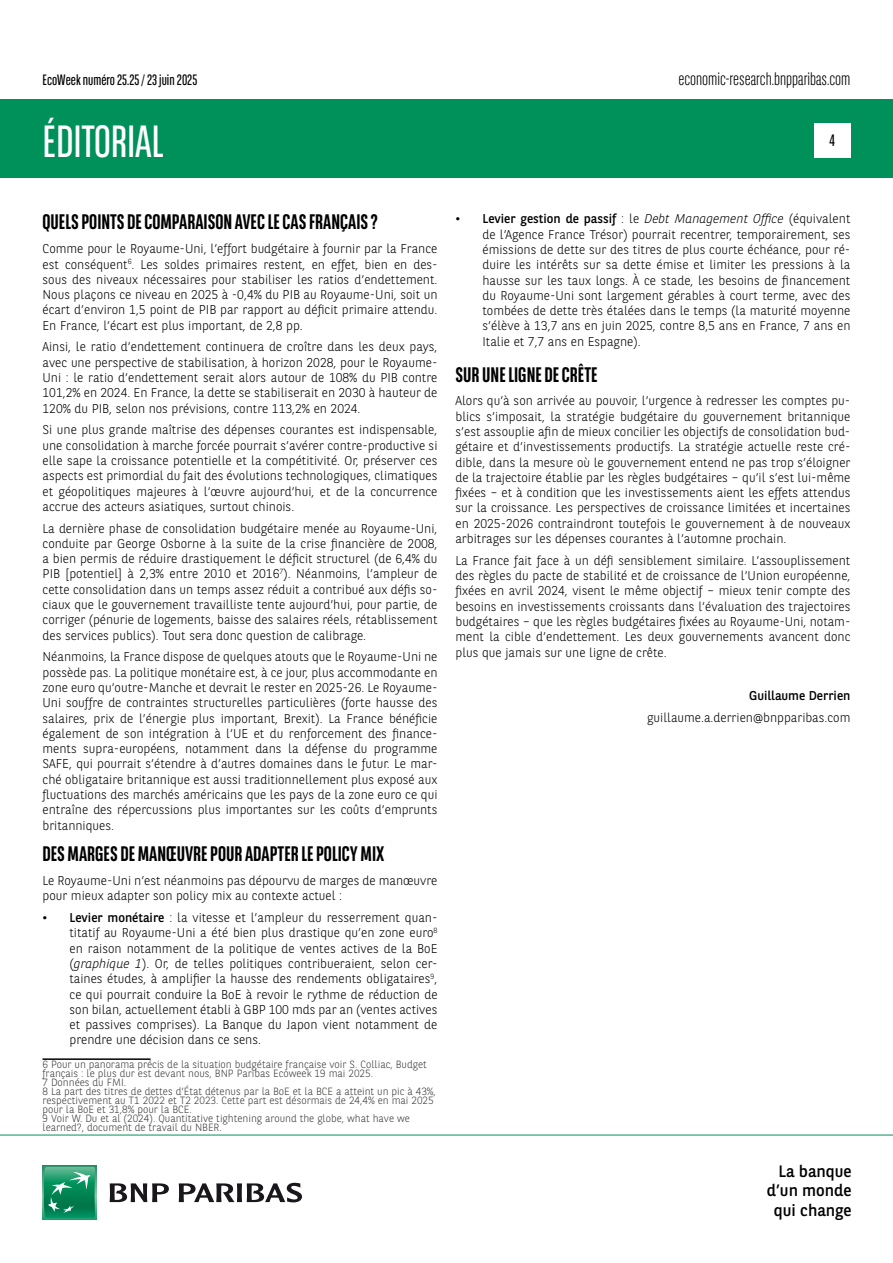
<style>
.page{position:relative;width:893px;height:1263px;background:#fff}
.page>*{position:absolute;margin:0;border:0;box-sizing:border-box;transform-origin:0 0}
.t1{font:45px "BNPP Sans Condensed";color:#fff}
.t2{font:700 21px "BNPP Sans Condensed";color:#000}
.t3{font:300 18px "BNPP Sans Condensed";color:#000}
.t4{font:16.5px/19.8px "BNPP Sans";color:#000;text-align:right}
.t5{font:16.5px "BNPP Sans Condensed";color:#000}
.t6{font:15px "BNPP Sans Condensed";color:#000}
.t7{font:300 12.75px/15.3px "BNPP Sans";color:#000;text-align:justify}
.t8{font:12.75px "BNPP Sans";color:#000}
.t9{font:300 10.5px/9px "BNPP Sans";color:#3c3c3b}
.s1{font-weight:400}
.s2{font-style:italic}
</style>
<div class="page">
<div style="left:1px;top:99px;width:892px;height:78px;background:#00915b"></div>
<svg style="left:43px;top:1166px;width:53px;height:53px"></svg>
<svg style="left:44px;top:1167px;width:51px;height:51px;background:#26996e"></svg>
<svg style="left:110px;top:1183px;width:59px;height:19px"></svg>
<svg style="left:179px;top:1183px;width:123px;height:19px"></svg>
<hr style="left:0;top:1135px;width:893px;height:1px;background:#00915b">
<div style="left:814px;top:123px;width:36px;height:34px;background:#fff"></div>
<hr style="left:43px;top:1058px;width:108px;height:2px;background:#000">
<p class="t6" style="left:43px;top:70px;width:156px">EcoWeek numéro 25.25 / 23 juin 2025</p>
<h3 class="t3" style="left:678px;top:67px;width:174px">economic-research.bnpparibas.com</h3>
<h1 class="t1" style="left:43px;top:113px;width:123px">ÉDITORIAL</h1>
<p class="t5" style="left:829px;top:130px;width:7px">4</p>
<h2 class="t2" style="left:43px;top:210px;width:337px">QUELS POINTS DE COMPARAISON AVEC LE CAS FRANÇAIS ?</h2>
<p class="t7" style="left:43px;top:241px;width:396px">Comme pour le Royaume-Uni, l’effort budgétaire à fournir par la France est conséquent<sup>6</sup>. Les soldes primaires restent, en effet, bien en des&shy;sous des niveaux nécessaires pour stabiliser les ratios d’endettement.<br>Nous plaçons ce niveau en 2025 à -0,4% du PIB au Royaume-Uni, soit un écart d’environ 1,5 point de PIB par rapport au déficit primaire attendu.<br>En France, l’écart est plus important, de 2,8 pp.</p>
<p class="t7" style="left:43px;top:339px;width:396px">Ainsi, le ratio d’endettement continuera de croître dans les deux pays, avec une perspective de stabilisation, à horizon 2028, pour le Royaume-Uni : le ratio d’endettement serait alors autour de 108% du PIB contre 101,2% en 2024. En France, la dette se stabiliserait en 2030 à hauteur de 120% du PIB, selon nos prévisions, contre 113,2% en 2024.</p>
<p class="t7" style="left:43px;top:422px;width:396px">Si une plus grande maîtrise des dépenses courantes est indispensable, une consolidation à marche forcée pourrait s’avérer contre-productive si elle sape la croissance potentielle et la compétitivité. Or, préserver ces aspects est primordial du fait des évolutions technologiques, climatiques et géopolitiques majeures à l’œuvre aujourd’hui, et de la concurrence accrue des acteurs asiatiques, surtout chinois.</p>
<p class="t7" style="left:43px;top:520px;width:397px">La dernière phase de consolidation budgétaire menée au Royaume-Uni, conduite par George Osborne à la suite de la crise financière de 2008, a bien permis de réduire drastiquement le déficit structurel (de 6,4% du PIB [potentiel] à 2,3% entre 2010 et 2016<sup>7</sup>). Néanmoins, l’ampleur de cette consolidation dans un temps assez réduit a contribué aux défis so&shy;ciaux que le gouvernement travailliste tente aujourd’hui, pour partie, de corriger (pénurie de logements, baisse des salaires réels, rétablissement des services publics). Tout sera donc question de calibrage.</p>
<p class="t7" style="left:43px;top:649px;width:397px">Néanmoins, la France dispose de quelques atouts que le Royaume-Uni ne possède pas. La politique monétaire est, à ce jour, plus accommodante en zone euro qu’outre-Manche et devrait le rester en 2025-26. Le Royaume-Uni souffre de contraintes structurelles particulières (forte hausse des salaires, prix de l’énergie plus important, Brexit). La France bénéficie également de son intégration à l’UE et du renforcement des finance&shy;ments supra-européens, notamment dans la défense du programme SAFE, qui pourrait s’étendre à d’autres domaines dans le futur. Le mar&shy;ché obligataire britannique est aussi traditionnellement plus exposé aux fluctuations des marchés américains que les pays de la zone euro ce qui entraîne des répercussions plus importantes sur les coûts d’emprunts britanniques.</p>
<h2 class="t2" style="left:43px;top:842px;width:343px">DES MARGES DE MANŒUVRE POUR ADAPTER LE POLICY MIX</h2>
<p class="t7" style="left:43px;top:872px;width:396px">Le Royaume-Uni n’est néanmoins pas dépourvu de marges de manœuvre pour mieux adapter son policy mix au contexte actuel :</p>
<p class="t7" style="left:70px;top:909px;width:370px;text-indent:-27px"><span class="s1">• Levier monétaire</span> : la vitesse et l’ampleur du resserrement quan&shy;titatif au Royaume-Uni a été bien plus drastique qu’en zone euro<sup>8 </sup>en raison notamment de la politique de ventes actives de la BoE (<span class="s2">graphique 1</span>). Or, de telles politiques contribueraient, selon cer&shy;taines études, à amplifier la hausse des rendements obligataires<sup>9</sup>, ce qui pourrait conduire la BoE à revoir le rythme de réduction de son bilan, actuellement établi à GBP 100 mds par an (ventes actives et passives comprises). La Banque du Japon vient notamment de prendre une décision dans ce sens.</p>
<p class="t9" style="left:43px;top:1059px;width:395px">6 Pour un panorama précis de la situation budgétaire française voir S. Colliac, Budget français : le plus dur est devant nous, BNP Paribas Ecoweek 19 mai 2025.<br>7 Données du FMI.<br>8 La part des titres de dettes d’État détenus par la BoE et la BCE a atteint un pic à 43%, respectivement au T1 2022 et T2 2023. Cette part est désormais de 24,4% en mai 2025 pour la BoE et 31,8% pour la BCE.<br>9 Voir W. Du et al (2024). Quantitative tightening around the globe, what have we learned?, document de travail du NBER.</p>
<p class="t7" style="left:482px;top:211px;width:369px;text-indent:-27px"><span class="s1">• Levier gestion de passif</span> : le <span class="s2">Debt Management Office</span> (équivalent de l’Agence France Trésor) pourrait recentrer, temporairement, ses émissions de dette sur des titres de plus courte échéance, pour ré&shy;duire les intérêts sur sa dette émise et limiter les pressions à la hausse sur les taux longs. À ce stade, les besoins de financement du Royaume-Uni sont largement gérables à court terme, avec des tombées de dette très étalées dans le temps (la maturité moyenne s’élève à 13,7 ans en juin 2025, contre 8,5 ans en France, 7 ans en Italie et 7,7 ans en Espagne).</p>
<h2 class="t2" style="left:455px;top:362px;width:144px">SUR UNE LIGNE DE CRÊTE</h2>
<p class="t7" style="left:455px;top:393px;width:396px">Alors qu’à son arrivée au pouvoir, l’urgence à redresser les comptes pu&shy;blics s’imposait, la stratégie budgétaire du gouvernement britannique s’est assouplie afin de mieux concilier les objectifs de consolidation bud&shy;gétaire et d’investissements productifs. La stratégie actuelle reste cré&shy;dible, dans la mesure où le gouvernement entend ne pas trop s’éloigner de la trajectoire établie par les règles budgétaires – qu’il s’est lui-même fixées – et à condition que les investissements aient les effets attendus sur la croissance. Les perspectives de croissance limitées et incertaines en 2025-2026 contraindront toutefois le gouvernement à de nouveaux arbitrages sur les dépenses courantes à l’automne prochain.</p>
<p class="t7" style="left:455px;top:552px;width:396px">La France fait face à un défi sensiblement similaire. L’assouplissement des règles du pacte de stabilité et de croissance de l’Union européenne, fixées en avril 2024, visent le même objectif – mieux tenir compte des besoins en investissements croissants dans l’évaluation des trajectoires budgétaires – que les règles budgétaires fixées au Royaume-Uni, notam&shy;ment la cible d’endettement. Les deux gouvernements avancent donc plus que jamais sur une ligne de crête.</p>
<p class="t8" style="left:749px;top:687px;width:103px">Guillaume Derrien</p>
<p class="t7" style="left:647px;top:709px;width:205px">guillaume.a.derrien@bnpparibas.com</p>
<p class="t4" style="left:767px;top:1160px;width:86px">La banque d’un monde qui change</p>
</div>
